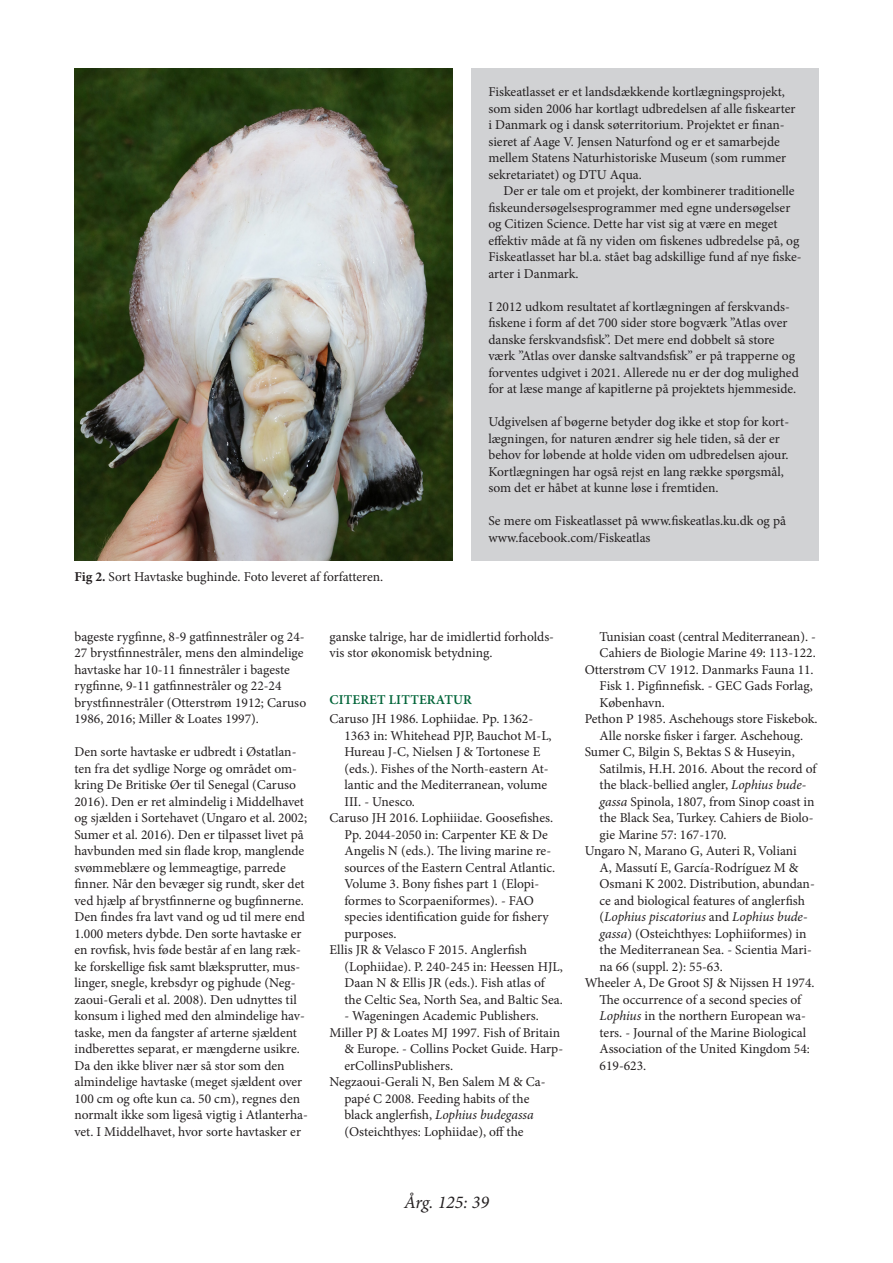
<style>
.page{position:relative;width:893px;height:1263px;background:#fff}
.page>*{position:absolute;margin:0;border:0;box-sizing:border-box;transform-origin:0 0}
.t1{font:italic 18px "Minion Pro";color:#231f20}
.Brødtekst-DA{font:13.5px/16.5px "Minion Pro";color:#231f20}
.Over2{font:600 13.5px "Minion Pro";letter-spacing:.01em;color:#006438}
.s1{font-weight:700}
.s2{font-style:italic}
</style>
<div class="page">
<img style="left:74px;top:68px;width:378px;height:493px">
<div style="left:471px;top:68px;width:348px;height:493px;background:#d1d2d4"></div>
<p class="Brødtekst-DA" style="left:74px;top:569px;width:310px"><span class="s1">Fig 2.</span> Sort Havtaske bughinde. Foto leveret af forfatteren.</p>
<p class="Brødtekst-DA" style="left:488px;top:84px;width:309px">Fiskeatlasset er et landsdækkende kortlægningsprojekt, som siden 2006 har kortlagt udbredelsen af alle fiskearter i Danmark og i dansk søterritorium. Projektet er finan&shy;sieret af Aage V. Jensen Naturfond og er et samarbejde mellem Statens Naturhistoriske Museum (som rummer sekretariatet) og DTU Aqua.</p>
<p class="Brødtekst-DA" style="left:488px;top:183px;width:315px;text-indent:15px">Der er tale om et projekt, der kombinerer traditionelle fiskeundersøgelsesprogrammer med egne undersøgelser og Citizen Science. Dette har vist sig at være en meget effektiv måde at få ny viden om fiskenes udbredelse på, og Fiskeatlasset har bl.a. stået bag adskillige fund af nye fiske&shy;arter i Danmark.</p>
<p class="Brødtekst-DA" style="left:488px;top:298px;width:312px">I 2012 udkom resultatet af kortlægningen af ferskvands&shy;fiskene i form af det 700 sider store bogværk ”Atlas over danske ferskvandsfisk”. Det mere end dobbelt så store værk ”Atlas over danske saltvandsfisk” er på trapperne og forventes udgivet i 2021. Allerede nu er der dog mulighed for at læse mange af kapitlerne på projektets hjemmeside.</p>
<p class="Brødtekst-DA" style="left:488px;top:414px;width:302px">Udgivelsen af bøgerne betyder dog ikke et stop for kort&shy;lægningen, for naturen ændrer sig hele tiden, så der er behov for løbende at holde viden om udbredelsen ajour.<br>Kortlægningen har også rejst en lang række spørgsmål, som det er håbet at kunne løse i fremtiden.</p>
<p class="Brødtekst-DA" style="left:488px;top:513px;width:299px">Se mere om Fiskeatlasset på www.fiskeatlas.ku.dk og på www.facebook.com/Fiskeatlas</p>
<p class="Brødtekst-DA" style="left:74px;top:628px;width:233px">bageste rygfinne, 8-9 gatfinnestråler og 24- 27 brystfinnestråler, mens den almindelige havtaske har 10-11 finnestråler i bageste rygfinne, 9-11 gatfinnestråler og 22-24 brystfinnestråler (Otterstrøm 1912; Caruso 1986, 2016; Miller &amp; Loates 1997).</p>
<p class="Brødtekst-DA" style="left:74px;top:744px;width:235px">Den sorte havtaske er udbredt i Østatlan&shy;ten fra det sydlige Norge og området om&shy;kring De Britiske Øer til Senegal (Caruso 2016). Den er ret almindelig i Middelhavet og sjælden i Sortehavet (Ungaro et al. 2002; Sumer et al. 2016). Den er tilpasset livet på havbunden med sin flade krop, manglende svømmeblære og lemmeagtige, parrede finner. Når den bevæger sig rundt, sker det ved hjælp af brystfinnerne og bugfinnerne.<br>Den findes fra lavt vand og ud til mere end 1.000 meters dybde. Den sorte havtaske er en rovfisk, hvis føde består af en lang ræk&shy;ke forskellige fisk samt blæksprutter, mus&shy;linger, snegle, krebsdyr og pighude (Neg&shy;zaoui-Gerali et al. 2008). Den udnyttes til konsum i lighed med den almindelige hav&shy;taske, men da fangster af arterne sjældent indberettes separat, er mængderne usikre.<br>Da den ikke bliver nær så stor som den almindelige havtaske (meget sjældent over 100 cm og ofte kun ca. 50 cm), regnes den normalt ikke som ligeså vigtig i Atlanterha&shy;vet. I Middelhavet, hvor sorte havtasker er</p>
<p class="Brødtekst-DA" style="left:330px;top:628px;width:226px">ganske talrige, har de imidlertid forholds&shy;vis stor økonomisk betydning.</p>
<p class="Over2" style="left:330px;top:690px;width:144px">CITERET LITTERATUR</p>
<p class="Brødtekst-DA" style="left:344px;top:711px;width:209px;text-indent:-15px">Caruso JH 1986. Lophiidae. Pp. 1362- 1363 in: Whitehead PJP, Bauchot M-L, Hureau J-C, Nielsen J &amp; Tortonese E (eds.). Fishes of the North-eastern At&shy;lantic and the Mediterranean, volume III. - Unesco.</p>
<p class="Brødtekst-DA" style="left:344px;top:810px;width:212px;text-indent:-15px">Caruso JH 2016. Lophiiidae. Goosefishes.<br>Pp. 2044-2050 in: Carpenter KE &amp; De Angelis N (eds.). The living marine re&shy;sources of the Eastern Central Atlantic.<br>Volume 3. Bony fishes part 1 (Elopi&shy;formes to Scorpaeniformes). - FAO species identification guide for fishery purposes.</p>
<p class="Brødtekst-DA" style="left:344px;top:942px;width:220px;text-indent:-15px">Ellis JR &amp; Velasco F 2015. Anglerfish (Lophiidae). P. 240-245 in: Heessen HJL, Daan N &amp; Ellis JR (eds.). Fish atlas of the Celtic Sea, North Sea, and Baltic Sea.</p>
<p class="Brødtekst-DA" style="left:344px;top:1008px;width:196px">- Wageningen Academic Publishers.</p>
<p class="Brødtekst-DA" style="left:344px;top:1024px;width:220px;text-indent:-15px">Miller PJ &amp; Loates MJ 1997. Fish of Britain &amp; Europe. - Collins Pocket Guide. Harp&shy;erCollinsPublishers.</p>
<p class="Brødtekst-DA" style="left:330px;top:1074px;width:218px;text-align:center">Negzaoui-Gerali N, Ben Salem M &amp; Ca&shy;papé C 2008. Feeding habits of the black anglerfish, <span class="s2">Lophius budegassa </span>(Osteichthyes: Lophiidae), off the</p>
<h1 class="t1" style="left:404px;top:1190px;width:86px">Årg. 125: 39</h1>
<p class="Brødtekst-DA" style="left:600px;top:628px;width:218px">Tunisian coast (central Mediterranean). -<br>Cahiers de Biologie Marine 49: 113-122.</p>
<p class="Brødtekst-DA" style="left:600px;top:661px;width:216px;text-align:justify;text-indent:-15px">Otterstrøm CV 1912. Danmarks Fauna 11.<br>Fisk 1. Pigfinnefisk. - GEC Gads Forlag, København.</p>
<p class="Brødtekst-DA" style="left:585px;top:711px;width:234px;text-align:center">Pethon P 1985. Aschehougs store Fiskebok.<br>Alle norske fisker i farger. Aschehoug.</p>
<p class="Brødtekst-DA" style="left:600px;top:744px;width:218px;text-indent:-15px">Sumer C, Bilgin S, Bektas S &amp; Huseyin, Satilmis, H.H. 2016. About the record of the black-bellied angler, <span class="s2">Lophius bude&shy;gassa</span> Spinola, 1807, from Sinop coast in the Black Sea, Turkey. Cahiers de Biolo&shy;gie Marine 57: 167-170.</p>
<p class="Brødtekst-DA" style="left:600px;top:843px;width:217px;text-indent:-15px">Ungaro N, Marano G, Auteri R, Voliani<br>A, Massutí E, García-Rodríguez M &amp; Osmani K 2002. Distribution, abundan&shy;ce and biological features of anglerfish (<span class="s2">Lophius piscatorius</span> and <span class="s2">Lophius bude&shy;gassa</span>) (Osteichthyes: Lophiiformes) in the Mediterranean Sea. - Scientia Mari&shy;na 66 (suppl. 2): 55-63.</p>
<p class="Brødtekst-DA" style="left:600px;top:975px;width:217px;text-indent:-15px">Wheeler A, De Groot SJ &amp; Nijssen H 1974.<br>The occurrence of a second species of <span class="s2">Lophius</span> in the northern European wa&shy;ters. - Journal of the Marine Biological Association of the United Kingdom 54:<br>619-623.</p>
</div>
